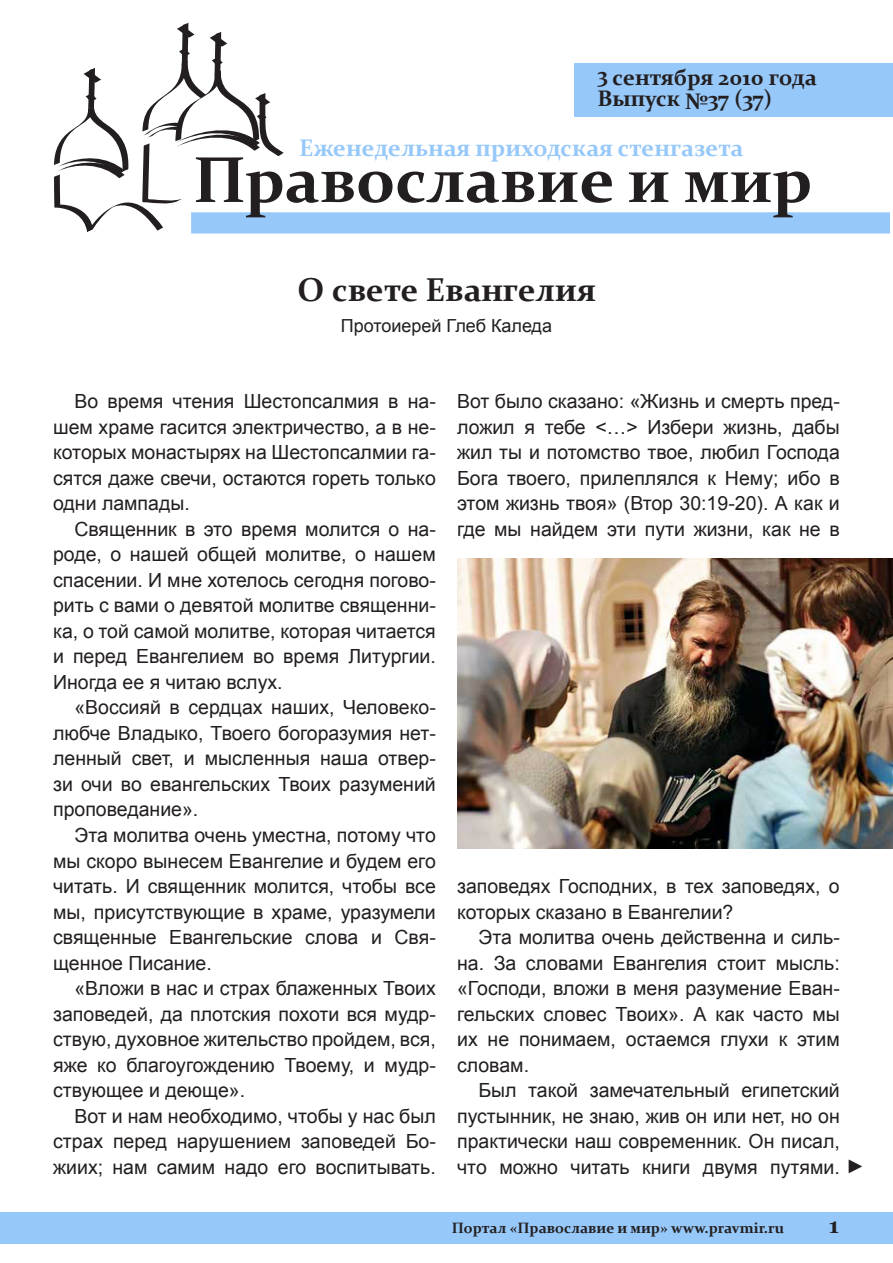
<style>
.page{position:relative;width:893px;height:1263px;background:#fff}
.page>*{position:absolute;margin:0;border:0;box-sizing:border-box;transform-origin:0 0}
.Zagolovok{font:700 33px "Constantia";color:#231f20}
.t1{font:700 24px "Constantia";color:#96c8fa}
.t2{font:700 22.5px "Constantia";color:#231f20}
.t3{font:700 21px "Georgia";color:#231f20}
.Text{font:19.5px/25.5px "Arial";color:#231f20;text-align:justify}
.Author{font:18px "Arial";color:#231f20}
.t4{font:700 15px "Constantia";color:#231f20}
</style>
<div class="page">
<div style="left:191px;top:212px;width:699px;height:22px;background:#96c8fa"></div>
<div style="left:574px;top:64px;width:319px;height:53px;background:#96c8fa"></div>
<svg style="left:54px;top:23px;width:558px;height:209px"></svg>
<svg style="left:629px;top:172px;width:39px;height:30px"></svg>
<svg style="left:685px;top:171px;width:125px;height:46px"></svg>
<div style="left:0;top:1212px;width:893px;height:32px;background:#96c8fa"></div>
<img style="left:457px;top:558px;width:436px;height:290px">
<p class="t2" style="left:597px;top:62px;width:221px">3 сентября 2010 года</p>
<p class="t2" style="left:597px;top:83px;width:176px">Выпуск №37 (37)</p>
<p class="t1" style="left:299px;top:131px;width:446px">Еженедельная приходская стенгазета</p>
<p class="Zagolovok" style="left:298px;top:267px;width:300px">О свете Евангелия</p>
<p class="Author" style="left:341px;top:313px;width:213px">Протоиерей Глеб Каледа</p>
<p class="Text" style="left:53px;top:389px;width:384px;text-indent:21px">Во время чтения Шестопсалмия в на&shy;шем храме гасится электричество, а в не&shy;которых монастырях на Шестопсалмии га&shy;сятся даже свечи, остаются гореть только одни лампады.</p>
<p class="Text" style="left:53px;top:516px;width:384px;text-indent:21px">Священник в это время молится о на&shy;роде, о нашей общей молитве, о нашем спасении. И мне хотелось сегодня погово&shy;рить с вами о девятой молитве священни&shy;ка, о той самой молитве, которая читается и перед Евангелием во время Литургии.<br>Иногда ее я читаю вслух.</p>
<p class="Text" style="left:53px;top:695px;width:384px;text-indent:21px">«Воссияй в сердцах наших, Человеко&shy;любче Владыко, Твоего богоразумия нет&shy;ленный свет, и мысленныя наша отвер&shy;зи очи во евангельских Твоих разумений проповедание».</p>
<p class="Text" style="left:53px;top:823px;width:384px;text-indent:21px">Эта молитва очень уместна, потому что мы скоро вынесем Евангелие и будем его читать. И священник молится, чтобы все мы, присутствующие в храме, уразумели священные Евангельские слова и Свя&shy;щенное Писание.</p>
<p class="Text" style="left:53px;top:976px;width:384px;text-indent:21px">«Вложи в нас и страх блаженных Твоих заповедей, да плотския похоти вся мудр&shy;ствую, духовное жительство пройдем, вся, яже ко благоугождению Твоему, и мудр&shy;ствующее и деюще».</p>
<p class="Text" style="left:53px;top:1103px;width:384px;text-indent:21px">Вот и нам необходимо, чтобы у нас был страх перед нарушением заповедей Бо&shy;жиих; нам самим надо его воспитывать.</p>
<p class="Text" style="left:457px;top:389px;width:384px">Вот было сказано: «Жизнь и смерть пред&shy;ложил я тебе &lt;…&gt; Избери жизнь, дабы жил ты и потомство твое, любил Господа Бога твоего, прилеплялся к Нему; ибо в этом жизнь твоя» (Втор 30:19-20). А как и где мы найдем эти пути жизни, как не в</p>
<p class="Text" style="left:457px;top:874px;width:384px">заповедях Господних, в тех заповедях, о которых сказано в Евангелии?</p>
<p class="Text" style="left:457px;top:925px;width:384px;text-indent:21px">Эта молитва очень действенна и силь&shy;на. За словами Евангелия стоит мысль: «Господи, вложи в меня разумение Еван&shy;гельских словес Твоих». А как часто мы их не понимаем, остаемся глухи к этим словам.</p>
<p class="Text" style="left:457px;top:1078px;width:409px;text-align:left;text-indent:21px">Был такой замечательный египетский пустынник, не знаю, жив он или нет, но он практически наш современник. Он писал, что можно читать книги двумя путями. ►</p>
<p class="t4" style="left:452px;top:1218px;width:334px">Портал «Православие и мир» www.pravmir.ru</p>
<p class="t3" style="left:829px;top:1214px;width:12px">1</p>
</div>
